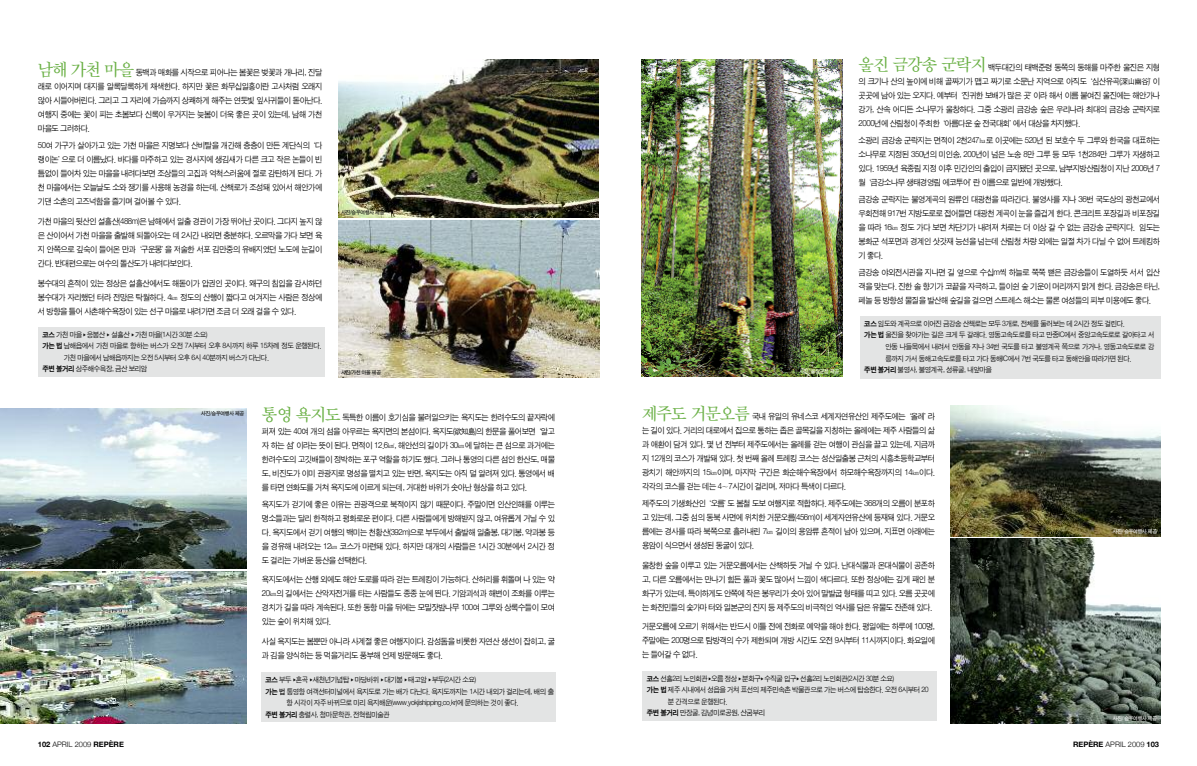
<style>
.page{position:relative;width:1197px;height:766px;background:#fff}
.page>*{position:absolute;margin:0;border:0;box-sizing:border-box;transform-origin:0 0}
.t1{font:8.5px/14px "Sand Jg";letter-spacing:-.055em;color:#000;text-align:justify;scale:.95 1}
.t2{font:7.5px "Sand Jg";letter-spacing:-.055em;color:#000;scale:.95 1}
.t3{font:700 7.5px "Helvetica Neue";color:#000}
.t4{font:5.5px "Sand Tg";letter-spacing:-.045em;color:#fff;scale:.95 1}
.t5{font:5.5px "Sand Tg";letter-spacing:-.045em;color:#000;scale:.95 1}
.s1{font-family:"Sand Tm";font-size:18px;color:#6ab045}
.s2{font-family:"Sand Kg"}
.s3{font-size:4px}
.s4{font-family:"Sand Tg"}
.s5{font-weight:300}
</style>
<div class="page">
<img style="left:339px;top:60px;width:259px;height:158px">
<img style="left:339px;top:221px;width:260px;height:156px">
<div style="left:38px;top:327px;width:286px;height:49px;background:#e3e4e4"></div>
<img style="left:950px;top:405px;width:209px;height:131px">
<img style="left:950px;top:539px;width:209px;height:184px">
<div style="left:642px;top:670px;width:295px;height:50px;background:#e3e4e4"></div>
<img style="left:0;top:408px;width:247px;height:160px">
<img style="left:0;top:571px;width:247px;height:152px">
<div style="left:261px;top:672px;width:295px;height:50px;background:#e3e4e4"></div>
<img style="left:641px;top:60px;width:201px;height:317px">
<div style="left:859px;top:316px;width:300px;height:62px;background:#e3e4e4"></div>
<p class="t1" style="left:38px;top:66px;width:301px"><span class="s1">남해 가천 마을</span> 동백과 매화를 시작으로 피어나는 봄꽃은 벚꽃과 개나리, 진달 래로 이어지며 대지를 알록달록하게 채색한다. 하지만 꽃은 화무십일홍이란 고사처럼 오래지 않아 시들어버린다. 그리고 그 자리에 가슴까지 상쾌하게 해주는 연둣빛 잎사귀들이 돋아난다. 여행지 중에는 꽃이 피는 초봄보다 신록이 우거지는 늦봄이 더욱 좋은 곳이 있는데, 남해 가천 마을도 그러하다.</p>
<p class="t1" style="left:38px;top:139px;width:301px">50여 가구가 살아가고 있는 가천 마을은 지명보다 산비탈을 개간해 층층이 만든 계단식의‘다 랭이논’으로 더 이름났다. 바다를 마주하고 있는 경사지에 생김새가 다른 크고 작은 논들이 빈 틈없이 들어차 있는 마을을 내려다보면 조상들의 고집과 억척스러움에 절로 감탄하게 된다. 가 천 마을에서는 오늘날도 소와 쟁기를 사용해 농경을 하는데, 산책로가 조성돼 있어서 해안가에 기댄 소촌의 고즈넉함을 즐기며 걸어볼 수 있다.</p>
<p class="t1" style="left:38px;top:214px;width:301px">가천 마을의 뒷산인 설흘산(488m)은 남해에서 일출 경관이 가장 뛰어난 곳이다. 그다지 높지 않 은 산이어서 가천 마을을 출발해 되돌아오는 데 2시간 내외면 충분하다. 오르막을 가다 보면 육 지 안쪽으로 깊숙이 들어온 만과‘구운몽’을 저술한 서포 김만중의 유배지였던 노도에 눈길이 간다. 반대편으로는 여수의 돌산도가 내려다보인다.</p>
<p class="t1" style="left:38px;top:276px;width:301px">봉수대의 흔적이 있는 정상은 설흘산에서도 해돋이가 압권인 곳이다. 왜구의 침입을 감시하던 봉수대가 자리했던 터라 전망은 탁월하다. 4㎞ 정도의 산행이 짧다고 여겨지는 사람은 정상에 서 방향을 틀어 사촌해수욕장이 있는 선구 마을로 내려가면 조금 더 오래 걸을 수 있다.</p>
<p class="t2" style="left:43px;top:330px;width:175px"><span class="s2">코스</span> 가천 마을 <span class="s3">▶</span> 응봉산 <span class="s3">▶</span> 설흘산 <span class="s3">▶</span> 가천 마을(1시간 30분 소요)</p>
<p class="t2" style="left:43px;top:342px;width:295px"><span class="s2">가는 법</span> 남해읍에서 가천 마을로 향하는 버스가 오전 7시부터 오후 8시까지 하루 15차례 정도 운행된다.</p>
<p class="t2" style="left:64px;top:353px;width:217px">가천 마을에서 남해읍까지는 오전 5시부터 오후 6시 40분까지 버스가 다닌다.</p>
<p class="t2" style="left:43px;top:365px;width:112px"><span class="s2">주변 볼거리</span> 상주해수욕장, 금산 보리암</p>
<p class="t5" style="left:341px;top:210px;width:47px">사진/승우여행사 제공</p>
<p class="t5" style="left:341px;top:369px;width:43px">사진/가천 마을 제공</p>
<p class="t1" style="left:858px;top:61px;width:319px"><span class="s1">울진 금강송 군락지</span> 백두대간의 태백준령 동쪽의 동해를 마주한 울진은 지형 의 크기나 산의 높이에 비해 골짜기가 맵고 짜기로 소문난 지역으로 아직도‘심산유곡(深山幽谷)’이 곳곳에 남아 있는 오지다. 예부터‘진귀한 보배가 많은 곳’이라 해서 이름 붙여진 울진에는 해안가나 강가, 산속 어디든 소나무가 울창하다. 그중 소광리 금강송 숲은 우리나라 최대의 금강송 군락지로 2000년에 산림청이 주최한‘아름다운 숲 전국대회’에서 대상을 차지했다.</p>
<p class="t1" style="left:858px;top:134px;width:319px">소광리 금강송 군락지는 면적이 2천247㏊로 이곳에는 520년 된 보호수 두 그루와 한국을 대표하는 소나무로 지정된 350년의 미인송, 200년이 넘은 노송 8만 그루 등 모두 1천284만 그루가 자생하고 있다. 1959년 육종림 지정 이후 민간인의 출입이 금지됐던 곳으로, 남부지방산림청이 지난 2006년 7 월‘금강소나무 생태경영림 에코투어’란 이름으로 일반에 개방했다.</p>
<p class="t1" style="left:858px;top:192px;width:319px">금강송 군락지는 불영계곡의 원류인 대광천을 따라간다. 불영사를 지나 36번 국도상의 광천교에서 우회전해 917번 지방도로로 접어들면 대광천 계곡이 눈을 즐겁게 한다. 콘크리트 포장길과 비포장길 을 따라 16㎞ 정도 가다 보면 차단기가 내려져 차로는 더 이상 갈 수 없는 금강송 군락지다. 임도는 봉화군 석포면과 경계인 삿갓재 능선을 넘는데 산림청 차량 외에는 일절 차가 다닐 수 없어 트레킹하 기 좋다.</p>
<p class="t1" style="left:858px;top:265px;width:319px">금강송 야외전시관을 지나면 길 옆으로 수십m씩 하늘로 쭉쭉 뻗은 금강송들이 도열하듯 서서 입산 객을 맞는다. 진한 솔 향기가 코끝을 자극하고, 들이쉰 숲 기운이 머리까지 맑게 한다. 금강송은 타닌, 페놀 등 방향성 물질을 발산해 숲길을 걸으면 스트레스 해소는 물론 여성들의 피부 미용에도 좋다.</p>
<p class="t2" style="left:864px;top:320px;width:276px"><span class="s2">코스</span> 임도와 계곡으로 이어진 금강송 산책로는 모두 3개로, 전체를 둘러보는 데 2시간 정도 걸린다.</p>
<p class="t2" style="left:864px;top:331px;width:307px"><span class="s2">가는 법</span> 울진을 찾아가는 길은 크게 두 갈래다. 영동고속도로를 타고 만종IC에서 중앙고속도로로 갈아타고 서</p>
<p class="t2" style="left:885px;top:343px;width:284px">안동 나들목에서 내려서 안동을 지나 34번 국도를 타고 불영계곡 쪽으로 가거나, 영동고속도로로 강</p>
<p class="t2" style="left:885px;top:354px;width:260px">릉까지 가서 동해고속도로를 타고 가다 동해IC에서 7번 국도를 타고 동해안을 따라가면 된다.</p>
<p class="t4" style="left:799px;top:369px;width:43px">사진/ 울진군청 제공</p>
<p class="t2" style="left:864px;top:366px;width:136px"><span class="s2">주변 볼거리</span> 불영사, 불영계곡, 성류굴, 내앞마을</p>
<p class="t5" style="left:201px;top:410px;width:47px">사진/승우여행사 제공</p>
<p class="t1" style="left:262px;top:410px;width:310px"><span class="s1">통영 욕지도</span> 독특한 이름이 호기심을 불러일으키는 욕지도는 한려수도의 끝자락에 퍼져 있는 40여 개의 섬을 아우르는 욕지면의 본섬이다. 욕지도(欲知島)의 한문을 풀어보면‘알고 자 하는 섬’이라는 뜻이 된다. 면적이 12.6㎢, 해안선의 길이가 30㎞에 달하는 큰 섬으로 과거에는 한려수도의 고깃배들이 정박하는 포구 역할을 하기도 했다. 그러나 통영의 다른 섬인 한산도, 매물 도, 비진도가 이미 관광지로 명성을 떨치고 있는 반면, 욕지도는 아직 덜 알려져 있다. 통영에서 배 를 타면 연화도를 거쳐 욕지도에 이르게 되는데, 거대한 바위가 솟아난 형상을 하고 있다.</p>
<p class="t1" style="left:262px;top:497px;width:310px">욕지도가 걷기에 좋은 이유는 관광객으로 북적이지 않기 때문이다. 주말이면 인산인해를 이루는 명소들과는 달리 한적하고 평화로운 편이다. 다른 사람들에게 방해받지 않고, 여유롭게 거닐 수 있 다. 욕지도에서 걷기 여행의 백미는 천황산(392m)으로 부두에서 출발해 일출봉, 대기봉, 약과봉 등 을 경유해 내려오는 12㎞ 코스가 마련돼 있다. 하지만 대개의 사람들은 1시간 30분에서 2시간 정 도 걸리는 가벼운 등산을 선택한다.</p>
<p class="t1" style="left:262px;top:572px;width:310px">욕지도에서는 산행 외에도 해안 도로를 따라 걷는 트레킹이 가능하다. 산허리를 휘돌며 나 있는 약 20㎞의 길에서는 산악자전거를 타는 사람들도 종종 눈에 띈다. 기암괴석과 해변이 조화를 이루는 경치가 길을 따라 계속된다. 또한 동항 마을 뒤에는 모밀잣밤나무 100여 그루와 상록수들이 모여 있는 숲이 위치해 있다.</p>
<p class="t1" style="left:262px;top:634px;width:310px">사실 욕지도는 봄뿐만 아니라 사계절 좋은 여행지이다. 감성돔을 비롯한 자연산 생선이 잡히고, 굴 과 김을 양식하는 등 먹을거리도 풍부해 언제 방문해도 좋다.</p>
<p class="t2" style="left:265px;top:676px;width:223px"><span class="s2">코스</span> 부두 <span class="s3">▶</span>혼곡 <span class="s3">▶</span>새천년기념탑 <span class="s3">▶</span> 마당바위 <span class="s3">▶</span> 대기봉 <span class="s3">▶</span> 태고암 <span class="s3">▶</span> 부두(2시간 소요)</p>
<p class="t2" style="left:265px;top:687px;width:305px"><span class="s2">가는</span> <span class="s4">법</span> 통영항 여객선터미널에서 욕지도로 가는 배가 다닌다. 욕지도까지는 1시간 내외가 걸리는데, 배의 출</p>
<p class="t2" style="left:286px;top:699px;width:245px">항 시각이 자주 바뀌므로 미리 욕지해운(www.yokjishipping.co.kr)에 문의하는 것이 좋다.</p>
<p class="t2" style="left:265px;top:710px;width:132px"><span class="s2">주변 볼거리</span> 충렬사, 청마문학관, 전혁림미술관</p>
<p class="t1" style="left:642px;top:409px;width:310px"><span class="s1">제주도 거문오름</span> 국내 유일의 유네스코 세계자연유산인 제주도에는‘올레’라 는 길이 있다. 거리의 대로에서 집으로 통하는 좁은 골목길을 지칭하는 올레에는 제주 사람들의 삶 과 애환이 담겨 있다. 몇 년 전부터 제주도에서는 올레를 걷는 여행이 관심을 끌고 있는데, 지금까 지 12개의 코스가 개발돼 있다. 첫 번째 올레 트레킹 코스는 성산일출봉 근처의 시흥초등학교부터 광치기 해안까지의 15㎞이며, 마지막 구간은 화순해수욕장에서 하모해수욕장까지의 14㎞이다. 각각의 코스를 걷는 데는 4〜7시간이 걸리며, 저마다 특색이 다르다.</p>
<p class="t1" style="left:642px;top:496px;width:310px">제주도의 기생화산인‘오름’도 봄철 도보 여행지로 적합하다. 제주도에는 368개의 오름이 분포하 고 있는데, 그중 섬의 동북 사면에 위치한 거문오름(456m)이 세계자연유산에 등재돼 있다. 거문오 름에는 경사를 따라 북쪽으로 흘러내린 7㎞ 길이의 용암류 흔적이 남아 있으며, 지표면 아래에는 용암이 식으면서 생성된 동굴이 있다.</p>
<p class="t1" style="left:642px;top:558px;width:310px">울창한 숲을 이루고 있는 거문오름에서는 산책하듯 거닐 수 있다. 난대식물과 온대식물이 공존하 고, 다른 오름에서는 만나기 힘든 풀과 꽃도 많아서 느낌이 색다르다. 또한 정상에는 깊게 패인 분 화구가 있는데, 특이하게도 안쪽에 작은 봉우리가 솟아 있어 말발굽 형태를 띠고 있다. 오름 곳곳에 는 화전민들의 숯가마 터와 일본군의 진지 등 제주도의 비극적인 역사를 담은 유물도 잔존해 있다.</p>
<p class="t1" style="left:642px;top:620px;width:310px">거문오름에 오르기 위해서는 반드시 이틀 전에 전화로 예약을 해야 한다. 평일에는 하루에 100명, 주말에는 200명으로 탐방객의 수가 제한되며 개방 시간도 오전 9시부터 11시까지이다. 화요일에 는 들어갈 수 없다.</p>
<p class="t2" style="left:646px;top:674px;width:262px"><span class="s2">코스</span> 선흘2리 노인회관<span class="s3">▶</span>오름 정상 <span class="s3">▶</span> 분화구<span class="s3">▶</span> 수직굴 입구<span class="s3">▶</span> 선흘2리 노인회관(2시간 30분 소요)</p>
<p class="t2" style="left:646px;top:686px;width:298px"><span class="s2">가는 법</span> 제주 시내에서 성읍을 거쳐 표선의 제주민속촌 박물관으로 가는 버스에 탑승한다. 오전 6시부터 20</p>
<p class="t2" style="left:668px;top:697px;width:64px">분 간격으로 운행된다.</p>
<p class="t2" style="left:646px;top:709px;width:126px"><span class="s2">주변 볼거리</span> 만장굴, 김녕미로공원, 산굼부리</p>
<p class="t4" style="left:1112px;top:528px;width:48px">사진/ 승우여행사 제공</p>
<p class="t4" style="left:1112px;top:715px;width:48px">사진/ 승우여행사 제공</p>
<p class="t3" style="left:38px;top:739px;width:87px">102 <span class="s5">APRIL 2009</span> REPèRE</p>
<p class="t3" style="left:1072px;top:739px;width:87px">REPèRE <span class="s5">APRIL 2009</span> 103</p>
</div>
